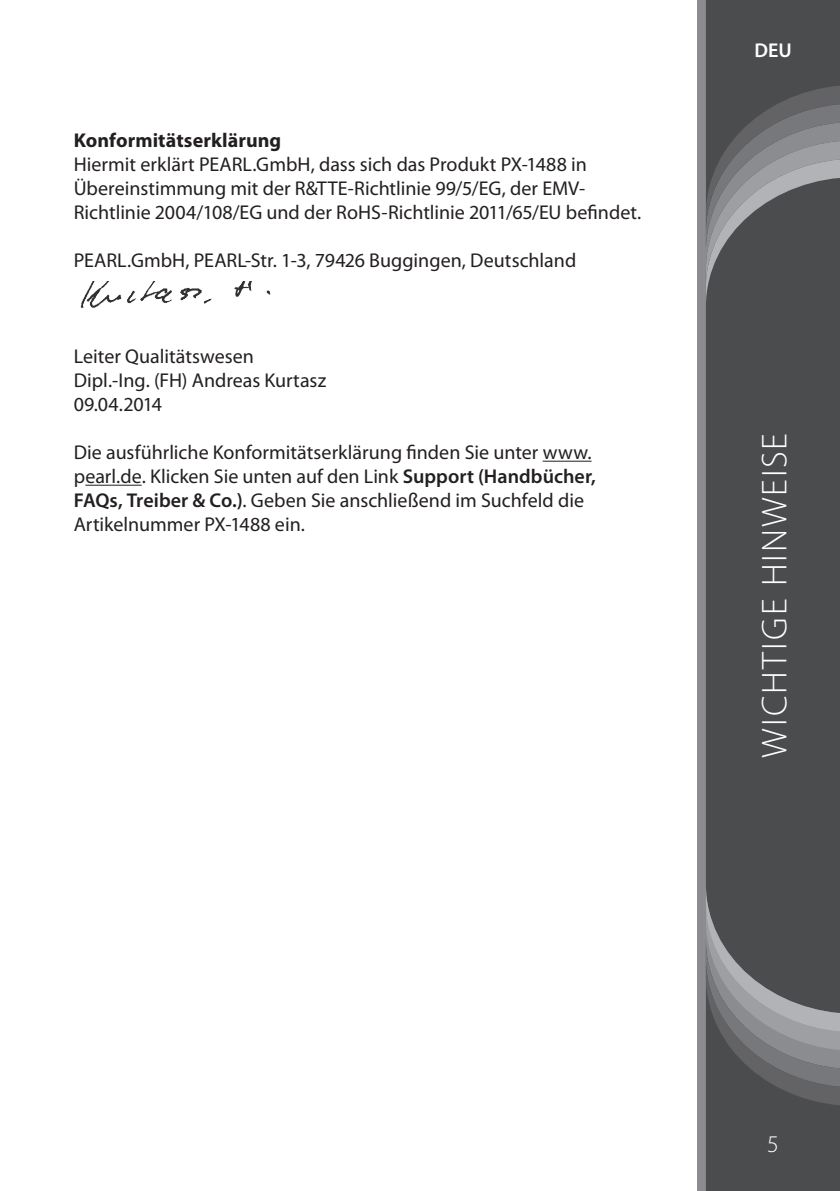
<style>
.page{position:relative;width:840px;height:1191px;background:#fff}
.page>*{position:absolute;margin:0;border:0;box-sizing:border-box;transform-origin:0 0}
.t1{font:300 36px "Myriad Pro";letter-spacing:.055em;color:#fff}
.t2{font:300 24px "Myriad Pro";color:#fff}
.t3{font:20px/24px "Myriad Pro";color:#231f20}
.t4{font:700 20px "Myriad Pro";letter-spacing:.005em;color:#231f20}
.t5{font:600 20px "Myriad Pro";color:#fff}
.s1{font-weight:600}
</style>
<div class="page">
<div style="left:697px;top:0;width:142px;height:1191px;background:#8a8c8f"></div>
<div style="left:706px;top:307px;width:133px;height:577px;background:#4b4c4d"></div>
<svg style="left:705px;top:0;width:134px;height:307px;background:#5e5f61"></svg>
<svg style="left:705px;top:884px;width:134px;height:307px;background:#5e5f61"></svg>
<hr style="left:542px;top:461px;width:49px;height:1px;background:#231f20">
<hr style="left:85px;top:485px;width:57px;height:1px;background:#231f20">
<img style="left:80px;top:281px;width:191px;height:27px">
<p class="t4" style="left:74px;top:127px;width:209px">Konformitätserklärung</p>
<p class="t3" style="left:74px;top:152px;width:568px">Hiermit erklärt PEARL.GmbH, dass sich das Produkt PX-1488 in<br>Übereinstimmung mit der R&amp;TTE-Richtlinie 99/5/EG, der EMV-<br>Richtlinie 2004/108/EG und der RoHS-Richtlinie 2011/65/EU befindet.</p>
<p class="t3" style="left:74px;top:248px;width:504px">PEARL.GmbH, PEARL-Str. 1-3, 79426 Buggingen, Deutschland</p>
<p class="t3" style="left:74px;top:344px;width:254px">Leiter Qualitätswesen<br>Dipl.-Ing. (FH) Andreas Kurtasz<br>09.04.2014</p>
<p class="t3" style="left:74px;top:440px;width:523px">Die ausführliche Konformitätserklärung finden Sie unter www. pearl.de. Klicken Sie unten auf den Link <span class="s1">Support (Handbücher, FAQs, Treiber &amp; Co.)</span>. Geben Sie anschließend im Suchfeld die Artikelnummer PX-1488 ein.</p>
<p class="t5" style="left:754px;top:37px;width:39px">DEU</p>
<h1 class="t1" style="left:754px;top:758px;width:326px;rotate:-90deg">WICHTIGE HINWEISE</h1>
<p class="t2" style="left:766px;top:1131px;width:13px">5</p>
</div>
